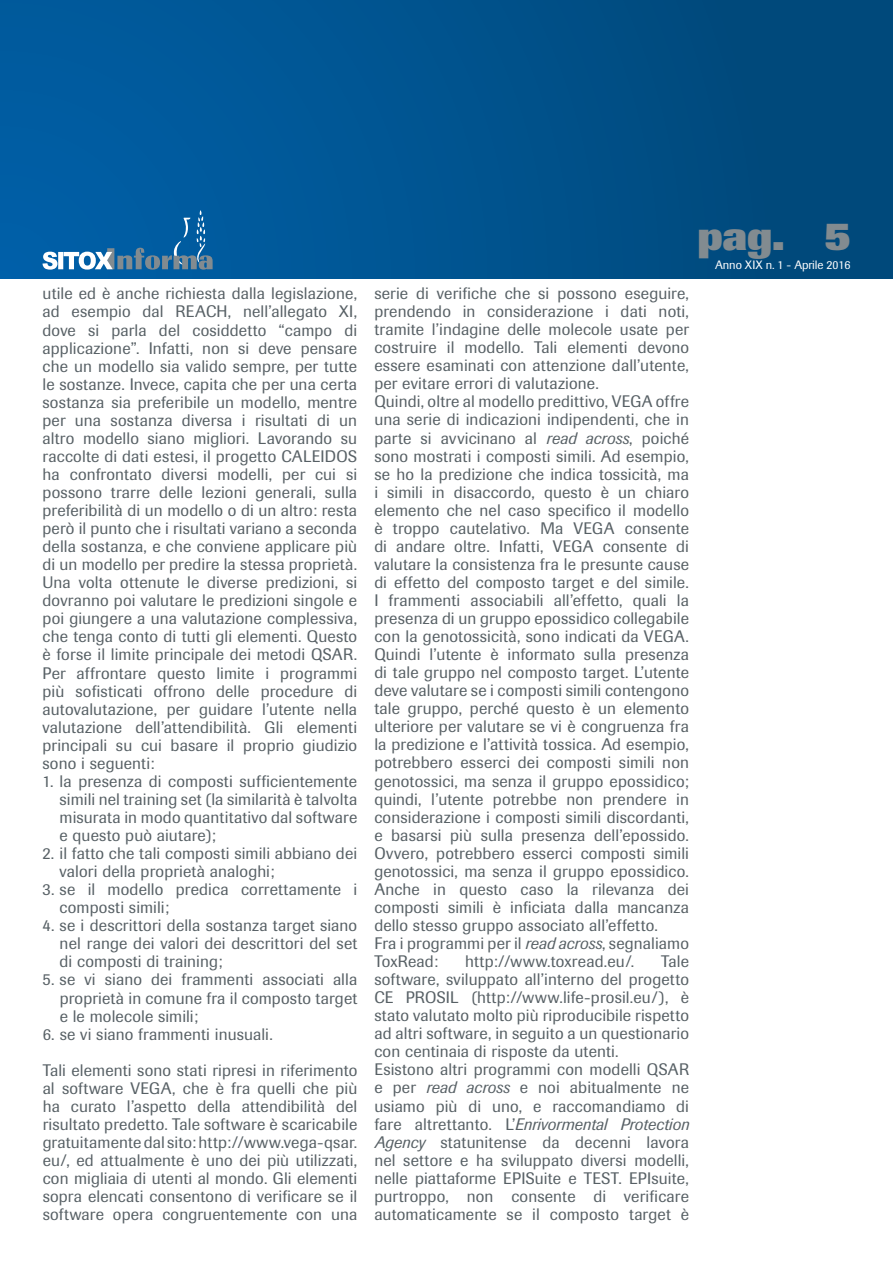
<style>
.page{position:relative;width:893px;height:1263px;background:#fff}
.page>*{position:absolute;margin:0;border:0;box-sizing:border-box;transform-origin:0 0}
.t1{font:800 40.5px "Imago";color:#828b90}
.t2{font:16.5px/18px "Imago";letter-spacing:.01em;color:#576065;text-align:justify}
.t3{font:12px "Imago";letter-spacing:-.01em;color:#fff}
.s1{font-style:italic}
</style>
<div class="page">
<div style="left:0;top:0;width:893px;height:278px;background:linear-gradient(to right,#005fa5,#004777)"></div>
<svg style="left:43px;top:210px;width:170px;height:60px"></svg>
<p class="t2" style="left:43px;top:285px;width:316px">utile ed è anche richiesta dalla legislazione, ad esempio dal REACH, nell’allegato XI, dove si parla del cosiddetto “campo di applicazione”. Infatti, non si deve pensare che un modello sia valido sempre, per tutte le sostanze. Invece, capita che per una certa sostanza sia preferibile un modello, mentre per una sostanza diversa i risultati di un altro modello siano migliori. Lavorando su raccolte di dati estesi, il progetto CALEIDOS ha confrontato diversi modelli, per cui si possono trarre delle lezioni generali, sulla preferibilità di un modello o di un altro: resta però il punto che i risultati variano a seconda della sostanza, e che conviene applicare più di un modello per predire la stessa proprietà.<br>Una volta ottenute le diverse predizioni, si dovranno poi valutare le predizioni singole e poi giungere a una valutazione complessiva, che tenga conto di tutti gli elementi. Questo è forse il limite principale dei metodi QSAR.<br>Per affrontare questo limite i programmi più sofisticati offrono delle procedure di autovalutazione, per guidare l’utente nella valutazione dell’attendibilità. Gli elementi principali su cui basare il proprio giudizio sono i seguenti:</p>
<p class="t2" style="left:60px;top:772px;width:299px;text-indent:-17px">1. la presenza di composti sufficientemente simili nel training set (la similarità è talvolta misurata in modo quantitativo dal software e questo può aiutare);</p>
<p class="t2" style="left:60px;top:844px;width:299px;text-indent:-17px">2. il fatto che tali composti simili abbiano dei valori della proprietà analoghi;</p>
<p class="t2" style="left:60px;top:880px;width:299px;text-indent:-17px">3. se il modello predica correttamente i composti simili;</p>
<p class="t2" style="left:60px;top:917px;width:299px;text-indent:-17px">4. se i descrittori della sostanza target siano nel range dei valori dei descrittori del set di composti di training;</p>
<p class="t2" style="left:60px;top:971px;width:299px;text-indent:-17px">5. se vi siano dei frammenti associati alla proprietà in comune fra il composto target e le molecole simili;</p>
<p class="t2" style="left:43px;top:1016px;width:316px;line-height:36.2px">6. se vi siano frammenti inusuali.<br>Tali elementi sono stati ripresi in riferimento</p>
<p class="t2" style="left:43px;top:1079px;width:316px">al software VEGA, che è fra quelli che più ha curato l’aspetto della attendibilità del risultato predetto. Tale software è scaricabile gratuitamente dal sito: http://www.vega-qsar. eu/, ed attualmente è uno dei più utilizzati, con migliaia di utenti al mondo. Gli elementi sopra elencati consentono di verificare se il software opera congruentemente con una</p>
<p class="t2" style="left:374px;top:284px;width:316px;text-align:left">serie di verifiche che si possono eseguire, prendendo in considerazione i dati noti, tramite l’indagine delle molecole usate per costruire il modello. Tali elementi devono essere esaminati con attenzione dall’utente, per evitare errori di valutazione.<br>Quindi, oltre al modello predittivo, VEGA offre una serie di indicazioni indipendenti, che in parte si avvicinano al <span class="s1">read across</span>, poiché sono mostrati i composti simili. Ad esempio, se ho la predizione che indica tossicità, ma i simili in disaccordo, questo è un chiaro elemento che nel caso specifico il modello è troppo cautelativo. Ma VEGA consente di andare oltre. Infatti, VEGA consente di valutare la consistenza fra le presunte cause di effetto del composto target e del simile.<br>I frammenti associabili all’effetto, quali la presenza di un gruppo epossidico collegabile con la genotossicità, sono indicati da VEGA.<br>Quindi l’utente è informato sulla presenza di tale gruppo nel composto target. L’utente deve valutare se i composti simili contengono tale gruppo, perché questo è un elemento ulteriore per valutare se vi è congruenza fra la predizione e l’attività tossica. Ad esempio, potrebbero esserci dei composti simili non genotossici, ma senza il gruppo epossidico; quindi, l’utente potrebbe non prendere in considerazione i composti simili discordanti, e basarsi più sulla presenza dell’epossido.<br>Ovvero, potrebbero esserci composti simili genotossici, ma senza il gruppo epossidico.<br>Anche in questo caso la rilevanza dei composti simili è inficiata dalla mancanza dello stesso gruppo associato all’effetto.<br>Fra i programmi per il <span class="s1">read across</span>, segnaliamo ToxRead:</p>
<p class="t2" style="left:374px;top:952px;width:316px;text-align:left;text-indent:287px">Tale software, sviluppato all’interno del progetto CE PROSIL (http://www.life-prosil.eu/), è stato valutato molto più riproducibile rispetto ad altri software, in seguito a un questionario con centinaia di risposte da utenti.<br>Esistono altri programmi con modelli QSAR e per <span class="s1">read across</span> e noi abitualmente ne usiamo più di uno, e raccomandiamo di fare altrettanto. L’<span class="s1">Enrivormental Protection Agency</span> statunitense da decenni lavora nel settore e ha sviluppato diversi modelli, nelle piattaforme EPISuite e TEST. EPIsuite, purtroppo, non consente di verificare automaticamente se il composto target è</p>
<p class="t2" style="left:465px;top:952px;width:171px">http://www.toxread.eu/.</p>
<h1 class="t1" style="left:697px;top:212px;width:155px">pag. 5</h1>
<p class="t3" style="left:715px;top:258px;width:137px">Anno XIX n. 1 - Aprile 2016</p>
</div>
